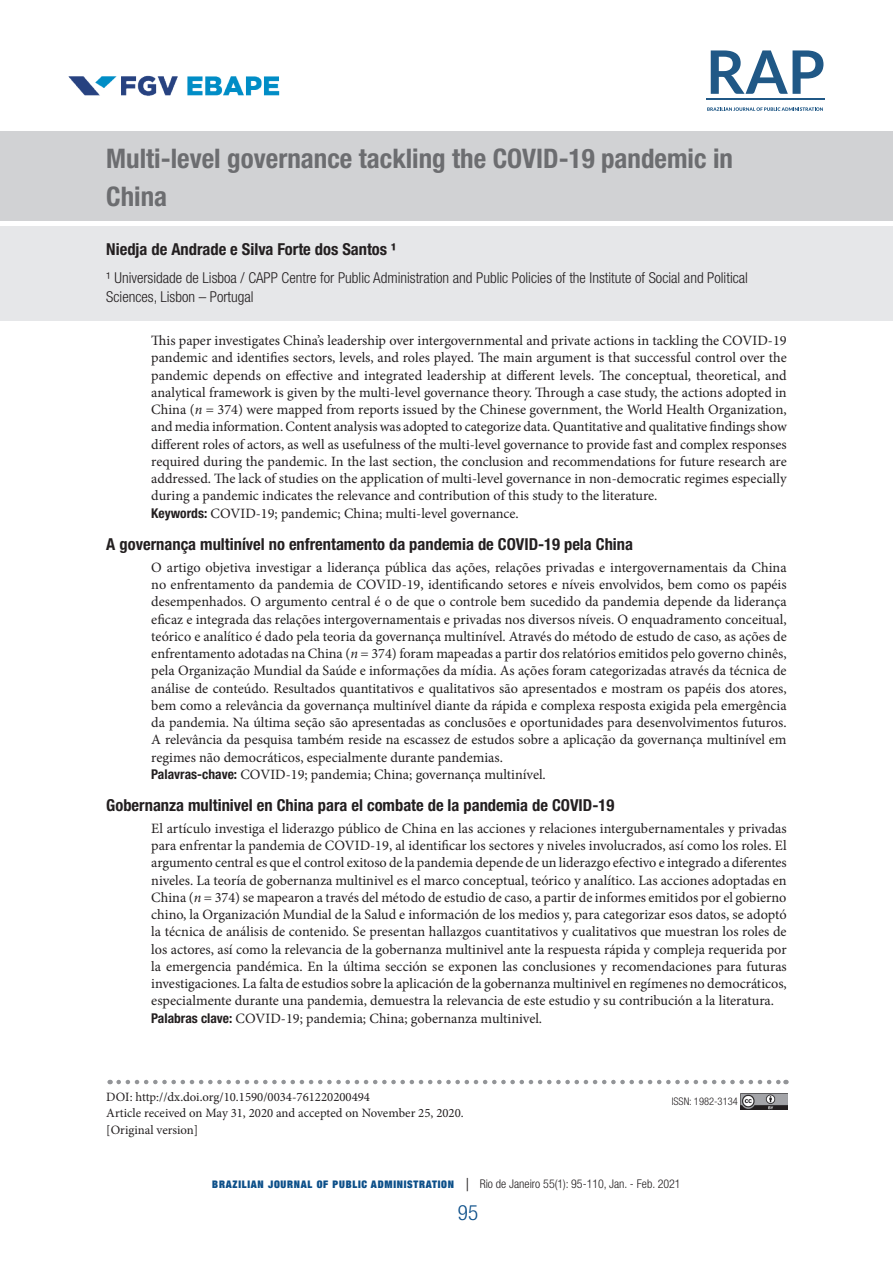
<style>
.page{position:relative;width:893px;height:1263px;background:#fff}
.page>*{position:absolute;margin:0;border:0;box-sizing:border-box;transform-origin:0 0}
.titulo{font:700 condensed 27px/37.5px "Helvetica Neue LT Std";color:#6c6d70}
.t1{font:300 condensed 21px "Helvetica Neue LT Std";color:#0c4f89}
.SUB_ABERT{font:700 condensed 16.5px "Helvetica Neue LT Std";color:#231f20}
.autor_1{font:700 condensed 16.5px "Helvetica Neue LT Std";color:#231f20}
.autor_2{font:300 condensed 15px/19.5px "Helvetica Neue LT Std";color:#231f20}
.ABERTURA{font:14.25px/17.2px "Minion Pro";color:#231f20;text-align:justify}
.nota_DOI{font:12.75px "Minion Pro";color:#231f20}
.t2{font:900 expanded 10.5px "Helvetica Neue";letter-spacing:.07em;color:#0c4f89}
.autor_2-2{font:300 condensed 10.5px "Helvetica Neue LT Std";color:#231f20}
.s1{font-style:italic}
.s2{font-family:"Helvetica Neue LT Std";font-weight:700;font-stretch:condensed;font-size:13.5px}
.s3{font-family:"Helvetica Neue LT Std";font-weight:300;font-stretch:condensed;font-size:18px;color:#231f20}
.s4{font-family:"Helvetica Neue LT Std";font-weight:300;font-stretch:condensed;font-size:12px;color:#231f20}
</style>
<div class="page">
<img style="left:68px;top:75px;width:212px;height:21px">
<svg style="left:707px;top:107px;width:116px;height:4px"></svg>
<hr style="left:706px;top:98px;width:119px;height:2px;background:#205886">
<svg style="left:711px;top:50px;width:112px;height:44px"></svg>
<div style="left:0;top:131px;width:892px;height:90px;background:#d1d2d4"></div>
<div style="left:0;top:227px;width:892px;height:94px;background:#e6e7e9"></div>
<svg style="left:119px;top:1080px;width:667px;height:4px"></svg>
<img style="left:740px;top:1093px;width:47px;height:17px">
<p class="titulo" style="left:106px;top:139px;width:628px">Multi-level governance tackling the COVID-19 pandemic in<br>China</p>
<p class="autor_1" style="left:106px;top:239px;width:292px">Niedja de Andrade e Silva Forte dos Santos ¹</p>
<p class="autor_2" style="left:106px;top:268px;width:643px">¹ Universidade de Lisboa / CAPP Centre for Public Administration and Public Policies of the Institute of Social and Political<br>Sciences, Lisbon – Portugal</p>
<p class="ABERTURA" style="left:151px;top:332px;width:637px">This paper investigates China’s leadership over intergovernmental and private actions in tackling the COVID-19 pandemic and identifies sectors, levels, and roles played. The main argument is that successful control over the pandemic depends on effective and integrated leadership at different levels. The conceptual, theoretical, and analytical framework is given by the multi-level governance theory. Through a case study, the actions adopted in China (<span class="s1">n</span> = 374) were mapped from reports issued by the Chinese government, the World Health Organization, and media information. Content analysis was adopted to categorize data. Quantitative and qualitative findings show different roles of actors, as well as usefulness of the multi-level governance to provide fast and complex responses required during the pandemic. In the last section, the conclusion and recommendations for future research are addressed. The lack of studies on the application of multi-level governance in non-democratic regimes especially during a pandemic indicates the relevance and contribution of this study to the literature.</p>
<p class="ABERTURA" style="left:151px;top:505px;width:369px"><span class="s2">Keywords:</span> COVID-19; pandemic; China; multi-level governance.</p>
<p class="SUB_ABERT" style="left:106px;top:534px;width:528px">A governança multinível no enfrentamento da pandemia de COVID-19 pela China</p>
<p class="ABERTURA" style="left:151px;top:559px;width:637px">O artigo objetiva investigar a liderança pública das ações, relações privadas e intergovernamentais da China no enfrentamento da pandemia de COVID-19, identificando setores e níveis envolvidos, bem como os papéis desempenhados. O argumento central é o de que o controle bem sucedido da pandemia depende da liderança eficaz e integrada das relações intergovernamentais e privadas nos diversos níveis. O enquadramento conceitual, teórico e analítico é dado pela teoria da governança multinível. Através do método de estudo de caso, as ações de enfrentamento adotadas na China (<span class="s1">n</span> = 374) foram mapeadas a partir dos relatórios emitidos pelo governo chinês, pela Organização Mundial da Saúde e informações da mídia. As ações foram categorizadas através da técnica de análise de conteúdo. Resultados quantitativos e qualitativos são apresentados e mostram os papéis dos atores, bem como a relevância da governança multinível diante da rápida e complexa resposta exigida pela emergência da pandemia. Na última seção são apresentadas as conclusões e oportunidades para desenvolvimentos futuros.<br>A relevância da pesquisa também reside na escassez de estudos sobre a aplicação da governança multinível em regimes não democráticos, especialmente durante pandemias.</p>
<p class="ABERTURA" style="left:151px;top:766px;width:396px"><span class="s2">Palavras-chave:</span> COVID-19; pandemia; China; governança multinível.</p>
<p class="SUB_ABERT" style="left:106px;top:795px;width:509px">Gobernanza multinivel en China para el combate de la pandemia de COVID-19</p>
<p class="ABERTURA" style="left:151px;top:820px;width:637px">El artículo investiga el liderazgo público de China en las acciones y relaciones intergubernamentales y privadas para enfrentar la pandemia de COVID-19, al identificar los sectores y niveles involucrados, así como los roles. El argumento central es que el control exitoso de la pandemia depende de un liderazgo efectivo e integrado a diferentes niveles. La teoría de gobernanza multinivel es el marco conceptual, teórico y analítico. Las acciones adoptadas en China (<span class="s1">n</span> = 374) se mapearon a través del método de estudio de caso, a partir de informes emitidos por el gobierno chino, la Organización Mundial de la Salud e información de los medios y, para categorizar esos datos, se adoptó la técnica de análisis de contenido. Se presentan hallazgos cuantitativos y cualitativos que muestran los roles de los actores, así como la relevancia de la gobernanza multinivel ante la respuesta rápida y compleja requerida por la emergencia pandémica. En la última sección se exponen las conclusiones y recomendaciones para futuras investigaciones. La falta de estudios sobre la aplicación de la gobernanza multinivel en regímenes no democráticos, especialmente durante una pandemia, demuestra la relevancia de este estudio y su contribución a la literatura.</p>
<p class="ABERTURA" style="left:151px;top:1009px;width:392px"><span class="s2">Palabras clave:</span> COVID-19; pandemia; China; gobernanza multinivel.</p>
<p class="nota_DOI" style="left:106px;top:1088px;width:265px">DOI: http://dx.doi.org/10.1590/0034-761220200494</p>
<p class="nota_DOI" style="left:106px;top:1105px;width:359px">Article received on May 31, 2020 and accepted on November 25, 2020.</p>
<p class="nota_DOI" style="left:106px;top:1121px;width:94px">[Original version]</p>
<p class="autor_2-2" style="left:672px;top:1095px;width:68px">ISSN: 1982-3134</p>
<p class="t2" style="left:212px;top:1177px;width:470px">BRAZILIAN JOURNAL OF PUBLIC ADMINISTRATION <span class="s3">|</span> <span class="s4">Rio de Janeiro 55(1): 95-110, Jan. - Feb. 2021</span></p>
<p class="t1" style="left:458px;top:1200px;width:22px">95</p>
</div>
